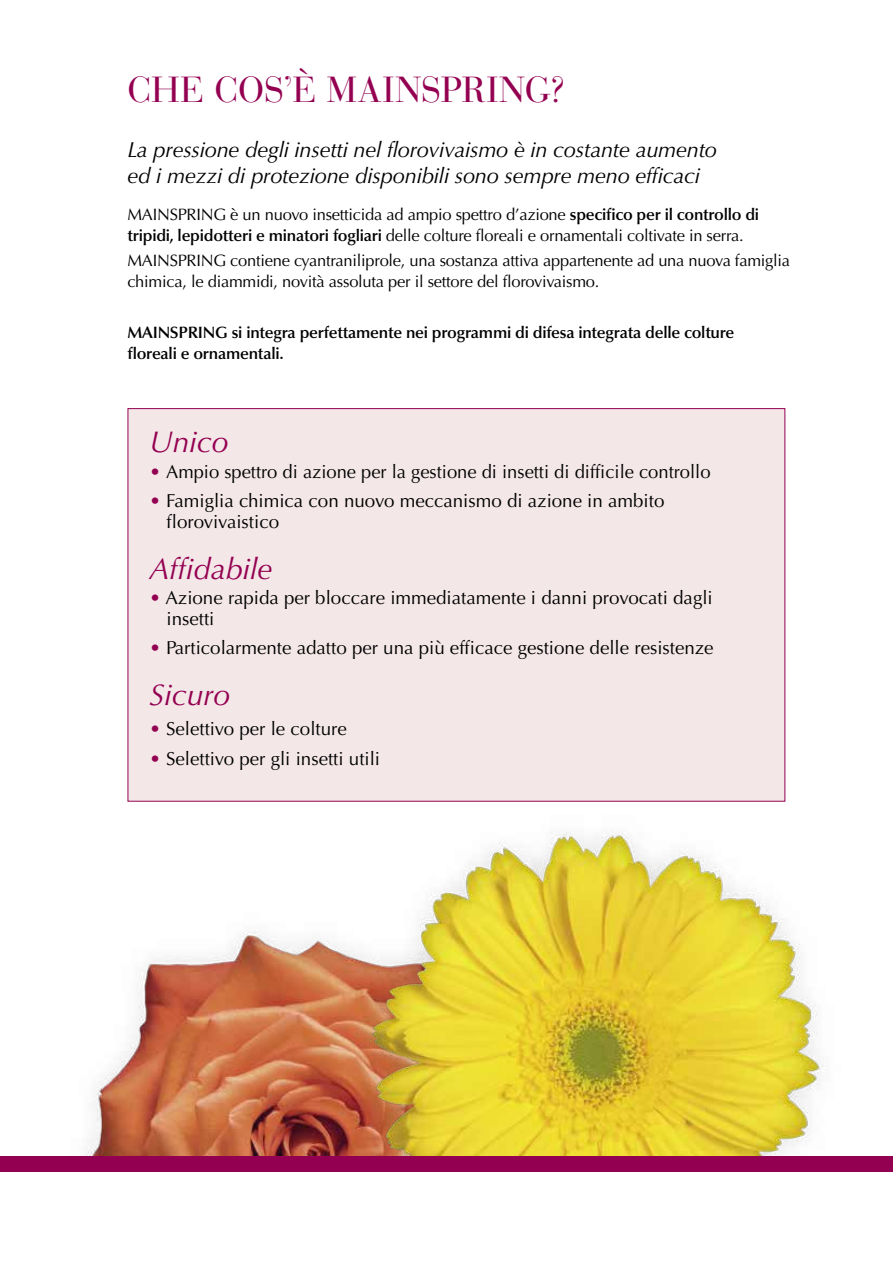
<style>
.page{position:relative;width:893px;height:1263px;background:#fff}
.page>*{position:absolute;margin:0;border:0;box-sizing:border-box;transform-origin:0 0}
.t1{font:36px "Bauer Bodoni Std";color:#940051}
.t2{font:italic 30px "Optima LT Std";color:#940051}
.t3{font:italic 21.75px/25.5px "Optima LT Std";letter-spacing:-.01em;color:#000}
.t4{font:18.75px/21px "Optima LT Std";color:#000}
.t5{font:16.5px/21px "Optima LT Std";letter-spacing:-.015em;color:#000}
.t6{font:600 16.5px/21px "Optima LT Std";letter-spacing:-.015em;color:#000}
.s1{font-weight:600}
.s2{color:#940051}
</style>
<div class="page">
<img style="left:9px;top:956px;width:195px;height:201px">
<img style="left:204px;top:799px;width:689px;height:358px">
<div style="left:0;top:1157px;width:893px;height:15px;background:#940051"></div>
<div style="left:128px;top:409px;width:657px;height:392px;background:#f3e7e8"></div>
<h1 class="t1" style="left:128px;top:68px;width:441px">CHE COS’È MAINSPRING?</h1>
<h3 class="t3" style="left:128px;top:137px;width:591px">La pressione degli insetti nel florovivaismo è in costante aumento ed i mezzi di protezione disponibili sono sempre meno efficaci</h3>
<p class="t5" style="left:128px;top:204px;width:633px">MAINSPRING è un nuovo insetticida ad ampio spettro d’azione <span class="s1">specifico per il controllo di tripidi, lepidotteri e minatori fogliari</span> delle colture floreali e ornamentali coltivate in serra.</p>
<p class="t5" style="left:128px;top:251px;width:664px">MAINSPRING contiene cyantraniliprole, una sostanza attiva appartenente ad una nuova famiglia chimica, le diammidi, novità assoluta per il settore del florovivaismo.</p>
<p class="t6" style="left:128px;top:322px;width:608px">MAINSPRING si integra perfettamente nei programmi di difesa integrata delle colture floreali e ornamentali.</p>
<h2 class="t2" style="left:150px;top:424px;width:80px">Unico</h2>
<p class="t4" style="left:150px;top:461px;width:562px"><span class="s2">•</span> Ampio spettro di azione per la gestione di insetti di difficile controllo</p>
<p class="t4" style="left:167px;top:490px;width:499px;text-indent:-17px"><span class="s2">•</span> Famiglia chimica con nuovo meccanismo di azione in ambito florovivaistico</p>
<h2 class="t2" style="left:150px;top:551px;width:124px">Affidabile</h2>
<p class="t4" style="left:167px;top:587px;width:548px;text-indent:-17px"><span class="s2">•</span> Azione rapida per bloccare immediatamente i danni provocati dagli insetti</p>
<p class="t4" style="left:150px;top:638px;width:565px"><span class="s2">•</span> Particolarmente adatto per una più efficace gestione delle resistenze</p>
<h2 class="t2" style="left:150px;top:677px;width:82px">Sicuro</h2>
<p class="t4" style="left:150px;top:718px;width:199px"><span class="s2">•</span> Selettivo per le colture</p>
<p class="t4" style="left:150px;top:748px;width:232px"><span class="s2">•</span> Selettivo per gli insetti utili</p>
</div>
